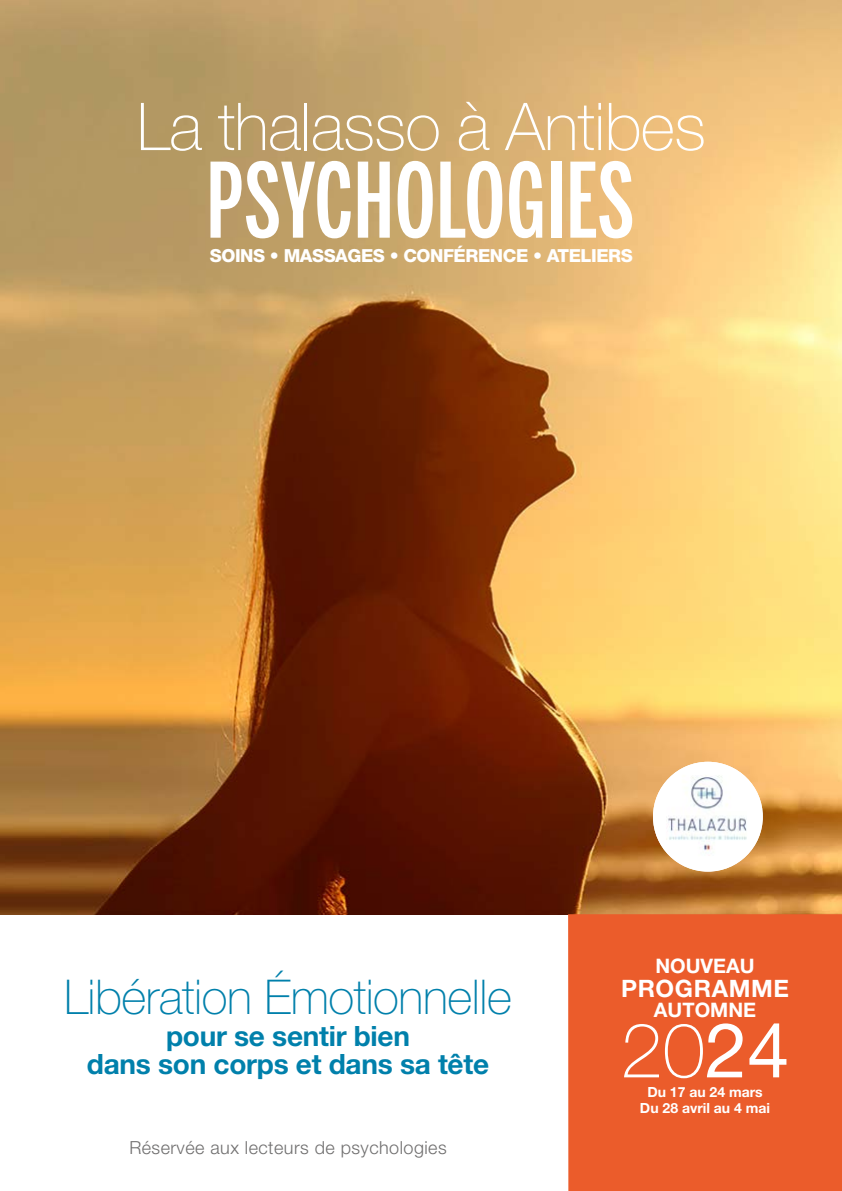
<style>
.page{position:relative;width:842px;height:1191px;background:#fff}
.page>*{position:absolute;margin:0;border:0;box-sizing:border-box;transform-origin:0 0}
.t1{font:100 76px "Helvetica Neue LT Std";color:#fff}
.t2{font:100 66px "Helvetica Neue LT Std";letter-spacing:-.01em;color:#fff}
.t3{font:100 48px "Helvetica Neue LT Std";letter-spacing:-.01em;color:#0080ab}
.t4{font:700 28px/28px "Helvetica Neue LT Std";letter-spacing:-.01em;color:#0080ab;text-align:center}
.t5{font:700 24px "Helvetica Neue LT Std";letter-spacing:.025em;color:#fff}
.t6{font:700 20px "Helvetica Neue LT Std";color:#fff}
.t7{font:800 18px "Helvetica Neue LT Std";letter-spacing:-.025em;color:#fff}
.t8{font:300 18px "Helvetica Neue LT Std";letter-spacing:.025em;color:#706f6f}
.t9{font:700 14px/16px "Helvetica Neue LT Std";color:#fff;text-align:center}
.s1{font-weight:400}
</style>
<div class="page">
<img style="left:0;top:0;width:842px;height:914px">
<div style="left:568px;top:914px;width:274px;height:277px;background:#eb5c2b"></div>
<img style="left:653px;top:761px;width:110px;height:110px;border-radius:55px">
<svg style="left:210px;top:161px;width:141px;height:77px"></svg>
<svg style="left:358px;top:162px;width:32px;height:76px"></svg>
<svg style="left:398px;top:161px;width:35px;height:77px"></svg>
<svg style="left:440px;top:161px;width:62px;height:77px"></svg>
<svg style="left:509px;top:161px;width:33px;height:77px"></svg>
<div style="left:551px;top:162px;width:10px;height:76px;background:#fff"></div>
<svg style="left:570px;top:161px;width:62px;height:77px"></svg>
<h2 class="t2" style="left:137px;top:89px;width:571px">La thalasso à Antibes</h2>
<p class="t7" style="left:210px;top:245px;width:424px">SOINS • MASSAGES • CONFÉRENCE • ATELIERS</p>
<h3 class="t3" style="left:64px;top:969px;width:449px">Libération Émotionnelle</h3>
<p class="t4" style="left:87px;top:1021px;width:404px">pour se sentir bien<br>dans son corps et dans sa tête</p>
<p class="t8" style="left:129px;top:1136px;width:319px">Réservée aux lecteurs de psychologies</p>
<p class="t6" style="left:655px;top:953px;width:101px">NOUVEAU</p>
<p class="t5" style="left:621px;top:974px;width:169px">PROGRAMME</p>
<p class="t6" style="left:654px;top:997px;width:104px">AUTOMNE</p>
<h1 class="t1" style="left:620px;top:1007px;width:171px">20<span class="s1">24</span></h1>
<p class="t9" style="left:640px;top:1084px;width:132px">Du 17 au 24 mars<br>Du 28 avril au 4 mai</p>
</div>
